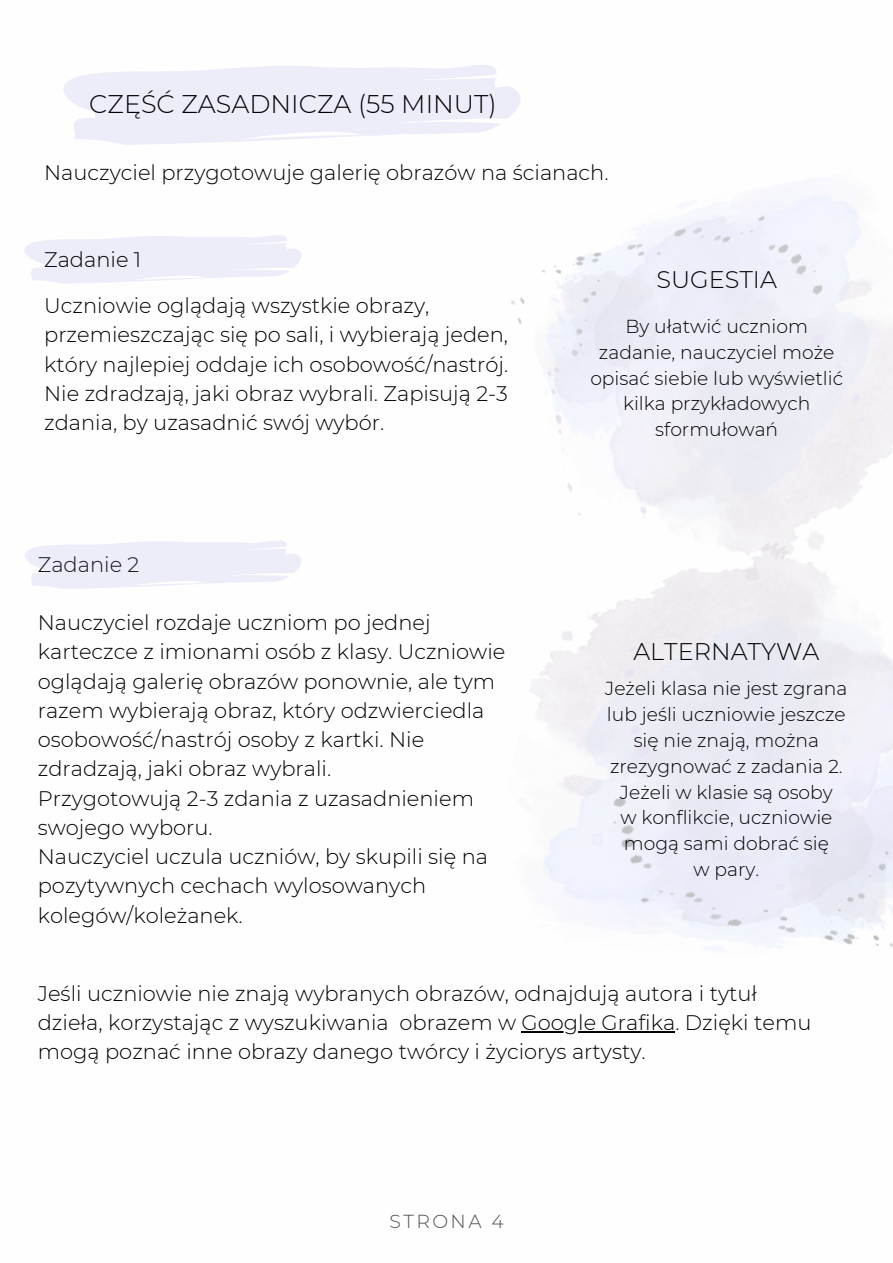
<style>
.page{position:relative;width:893px;height:1263px;background:#fff}
.page>*{position:absolute;margin:0;border:0;box-sizing:border-box;transform-origin:0 0}
.t1{font:300 25.5px "Montserrat";color:#000}
.t2{font:300 24px "Montserrat";color:#000}
.t3{font:300 21px/29.2px "Montserrat";color:#000}
.t4{font:300 18.83px "Montserrat";letter-spacing:.13em;color:#515050}
.t5{font:300 18.75px/25.9px "Montserrat";color:#000;text-align:center}
</style>
<div class="page">
<img style="left:530px;top:614px;width:363px;height:337px">
<svg style="left:25px;top:541px;width:276px;height:48px"></svg>
<hr style="left:521px;top:1031px;width:154px;height:2px;background:#000">
<svg style="left:63px;top:65px;width:458px;height:80px;fill:#edecf9"></svg>
<svg style="left:25px;top:235px;width:276px;height:49px"></svg>
<img style="left:511px;top:194px;width:382px;height:420px">
<h2 class="t1" style="left:89px;top:88px;width:409px">CZĘŚĆ ZASADNICZA (55 MINUT)</h2>
<p class="t3" style="left:44px;top:157px;width:566px">Nauczyciel przygotowuje galerię obrazów na ścianach.</p>
<h1 class="t3" style="left:44px;top:245px;width:99px">Zadanie 1</h1>
<p class="t3" style="left:44px;top:291px;width:466px">Uczniowie oglądają wszystkie obrazy, przemieszczając się po sali, i wybierają jeden, który najlepiej oddaje ich osobowość/nastrój.<br>Nie zdradzają, jaki obraz wybrali. Zapisują 2-3 zdania, by uzasadnić swój wybór.</p>
<p class="t3" style="left:38px;top:549px;width:103px">Zadanie 2</p>
<h1 class="t3" style="left:38px;top:608px;width:469px">Nauczyciel rozdaje uczniom po jednej karteczce z imionami osób z klasy. Uczniowie oglądają galerię obrazów ponownie, ale tym razem wybierają obraz, który odzwierciedla osobowość/nastrój osoby z kartki. Nie zdradzają, jaki obraz wybrali.<br>Przygotowują 2-3 zdania z uzasadnieniem swojego wyboru.<br>Nauczyciel uczula uczniów, by skupili się na pozytywnych cechach wylosowanych kolegów/koleżanek.</h1>
<p class="t2" style="left:656px;top:265px;width:122px">SUGESTIA</p>
<p class="t5" style="left:590px;top:313px;width:254px">By ułatwić uczniom zadanie, nauczyciel może opisać siebie lub wyświetlić kilka przykładowych sformułowań</p>
<h1 class="t2" style="left:633px;top:636px;width:188px">ALTERNATYWA</h1>
<h2 class="t5" style="left:605px;top:675px;width:244px">Jeżeli klasa nie jest zgrana lub jeśli uczniowie jeszcze się nie znają, można zrezygnować z zadania 2.</h2>
<h2 class="t5" style="left:620px;top:779px;width:214px">Jeżeli w klasie są osoby w konflikcie, uczniowie mogą sami dobrać się w pary.</h2>
<p class="t3" style="left:38px;top:979px;width:775px">Jeśli uczniowie nie znają wybranych obrazów, odnajdują autora i tytuł dzieła, korzystając z wyszukiwania obrazem w Google Grafika. Dzięki temu</p>
<p class="t3" style="left:38px;top:1037px;width:609px">mogą poznać inne obrazy danego twórcy i życiorys artysty.</p>
<p class="t4" style="left:389px;top:1210px;width:116px">STRONA 4</p>
</div>
